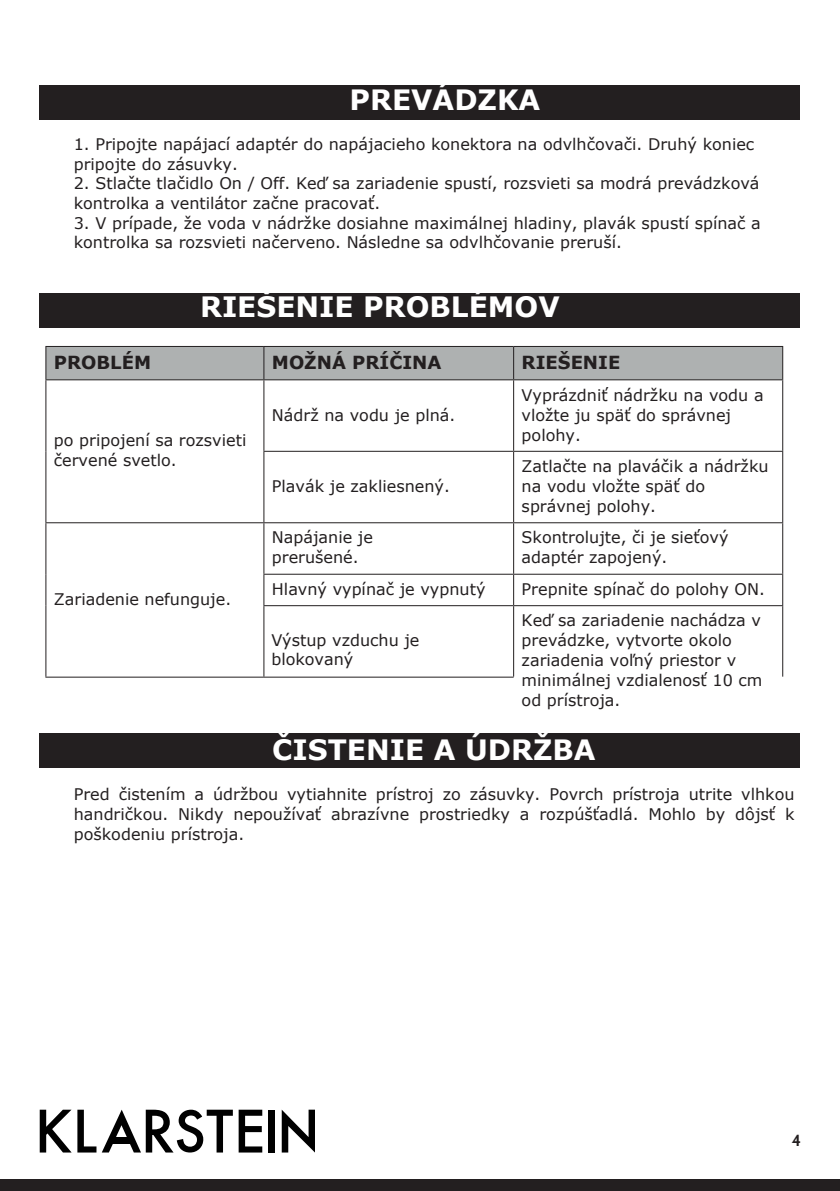
<style>
.page{position:relative;width:840px;height:1191px;background:#fff}
.page>*{position:absolute;margin:0;border:0;box-sizing:border-box;transform-origin:0 0}
.t1{font:700 28px "Verdana";color:#fff}
.t2{font:700 18px "Verdana";color:#231f20}
.t3{font:16px/20px "Verdana";color:#231f20}
.t4{font:700 16px "Cabin";color:#231f20}
</style>
<div class="page">
<div style="left:0;top:1179px;width:839px;height:12px;background:#231f20"></div>
<svg style="left:40px;top:1109px;width:56px;height:43px"></svg>
<div style="left:268px;top:1109px;width:7px;height:43px;background:#000"></div>
<svg style="left:102px;top:1109px;width:160px;height:43px"></svg>
<div style="left:110px;top:1137px;width:23px;height:6px;background:#000"></div>
<svg style="left:281px;top:1109px;width:34px;height:43px"></svg>
<div style="left:40px;top:293px;width:759px;height:35px;background:#231f20"></div>
<div style="left:40px;top:733px;width:759px;height:35px;background:#231f20"></div>
<div style="left:46px;top:347px;width:735px;height:32px;background:#aeb1b1"></div>
<hr style="left:45px;top:346px;width:219px;height:1px;background:#231f20">
<hr style="left:45px;top:347px;width:1px;height:32px;background:#231f20">
<hr style="left:264px;top:346px;width:249px;height:1px;background:#231f20">
<hr style="left:263px;top:347px;width:1px;height:32px;background:#231f20">
<hr style="left:513px;top:346px;width:269px;height:1px;background:#231f20">
<hr style="left:513px;top:347px;width:1px;height:32px;background:#231f20">
<hr style="left:781px;top:347px;width:1px;height:32px;background:#231f20">
<hr style="left:45px;top:379px;width:219px;height:1px;background:#231f20">
<hr style="left:45px;top:380px;width:1px;height:71px;background:#231f20">
<hr style="left:264px;top:379px;width:249px;height:1px;background:#231f20">
<hr style="left:263px;top:380px;width:1px;height:71px;background:#231f20">
<hr style="left:513px;top:379px;width:269px;height:1px;background:#231f20">
<hr style="left:513px;top:380px;width:1px;height:71px;background:#231f20">
<hr style="left:781px;top:380px;width:1px;height:71px;background:#231f20">
<hr style="left:45px;top:451px;width:1px;height:71px;background:#231f20">
<hr style="left:263px;top:451px;width:250px;height:1px;background:#231f20">
<hr style="left:263px;top:452px;width:1px;height:70px;background:#231f20">
<hr style="left:513px;top:451px;width:269px;height:1px;background:#231f20">
<hr style="left:513px;top:452px;width:1px;height:70px;background:#231f20">
<hr style="left:781px;top:452px;width:1px;height:70px;background:#231f20">
<hr style="left:45px;top:522px;width:219px;height:1px;background:#231f20">
<hr style="left:45px;top:523px;width:1px;height:51px;background:#231f20">
<hr style="left:264px;top:522px;width:249px;height:1px;background:#231f20">
<hr style="left:263px;top:523px;width:1px;height:51px;background:#231f20">
<hr style="left:513px;top:522px;width:269px;height:1px;background:#231f20">
<hr style="left:513px;top:523px;width:1px;height:51px;background:#231f20">
<hr style="left:781px;top:523px;width:1px;height:51px;background:#231f20">
<hr style="left:45px;top:574px;width:1px;height:31px;background:#231f20">
<hr style="left:263px;top:574px;width:250px;height:1px;background:#231f20">
<hr style="left:263px;top:575px;width:1px;height:30px;background:#231f20">
<hr style="left:513px;top:574px;width:269px;height:1px;background:#231f20">
<hr style="left:513px;top:575px;width:1px;height:30px;background:#231f20">
<hr style="left:781px;top:575px;width:1px;height:30px;background:#231f20">
<hr style="left:45px;top:605px;width:1px;height:71px;background:#231f20">
<hr style="left:263px;top:605px;width:250px;height:1px;background:#231f20">
<hr style="left:263px;top:606px;width:1px;height:70px;background:#231f20">
<hr style="left:513px;top:605px;width:269px;height:1px;background:#231f20">
<hr style="left:513px;top:606px;width:1px;height:70px;background:#231f20">
<hr style="left:781px;top:606px;width:1px;height:70px;background:#231f20">
<hr style="left:45px;top:676px;width:219px;height:1px;background:#231f20">
<hr style="left:264px;top:676px;width:249px;height:1px;background:#231f20">
<div style="left:40px;top:85px;width:759px;height:35px;background:#231f20"></div>
<h1 class="t1" style="left:349px;top:80px;width:192px">PREVÁDZKA</h1>
<p class="t3" style="left:74px;top:134px;width:681px">1. Pripojte napájací adaptér do napájacieho konektora na odvlhčovači. Druhý koniec pripojte do zásuvky.</p>
<p class="t3" style="left:74px;top:173px;width:687px">2. Stlačte tlačidlo On / Off. Keď sa zariadenie spustí, rozsvieti sa modrá prevádzková kontrolka a ventilátor začne pracovať.</p>
<p class="t3" style="left:74px;top:213px;width:688px">3. V prípade, že voda v nádržke dosiahne maximálnej hladiny, plavák spustí spínač a kontrolka sa rozsvieti načerveno. Následne sa odvlhčovanie preruší.</p>
<h1 class="t1" style="left:200px;top:287px;width:361px">RIEŠENIE PROBLÉMOV</h1>
<p class="t2" style="left:54px;top:349px;width:99px">PROBLÉM</p>
<p class="t2" style="left:272px;top:349px;width:171px">MOŽNÁ PRÍČINA</p>
<p class="t2" style="left:521px;top:349px;width:100px">RIEŠENIE</p>
<p class="t3" style="left:54px;top:430px;width:194px">po pripojení sa rozsvieti červené svetlo.</p>
<p class="t3" style="left:54px;top:589px;width:179px">Zariadenie nefunguje.</p>
<p class="t3" style="left:272px;top:404px;width:185px">Nádrž na vodu je plná.</p>
<p class="t3" style="left:272px;top:476px;width:179px">Plavák je zakliesnený.</p>
<p class="t3" style="left:521px;top:384px;width:243px">Vyprázdniť nádržku na vodu a vložte ju späť do správnej polohy.</p>
<p class="t3" style="left:521px;top:456px;width:248px">Zatlačte na plaváčik a nádržku na vodu vložte späť do správnej polohy.</p>
<p class="t3" style="left:272px;top:527px;width:103px">Napájanie je prerušené.</p>
<p class="t3" style="left:521px;top:527px;width:208px">Skontrolujte, či je sieťový adaptér zapojený.</p>
<p class="t3" style="left:272px;top:579px;width:215px">Hlavný vypínač je vypnutý</p>
<p class="t3" style="left:521px;top:579px;width:245px">Prepnite spínač do polohy ON.</p>
<p class="t3" style="left:271px;top:630px;width:150px;line-height:19.2px">Výstup vzduchu je blokovaný</p>
<p class="t3" style="left:521px;top:610px;width:242px">Keď sa zariadenie nachádza v prevádzke, vytvorte okolo zariadenia voľný priestor v minimálnej vzdialenosť 10 cm od prístroja.</p>
<h1 class="t1" style="left:272px;top:730px;width:324px">ČISTENIE A ÚDRŽBA</h1>
<p class="t3" style="left:74px;top:783px;width:722px;text-align:justify">Pred čistením a údržbou vytiahnite prístroj zo zásuvky. Povrch prístroja utrite vlhkou handričkou. Nikdy nepoužívať abrazívne prostriedky a rozpúšťadlá. Mohlo by dôjsť k poškodeniu prístroja.</p>
<p class="t4" style="left:791px;top:1130px;width:11px">4</p>
</div>
